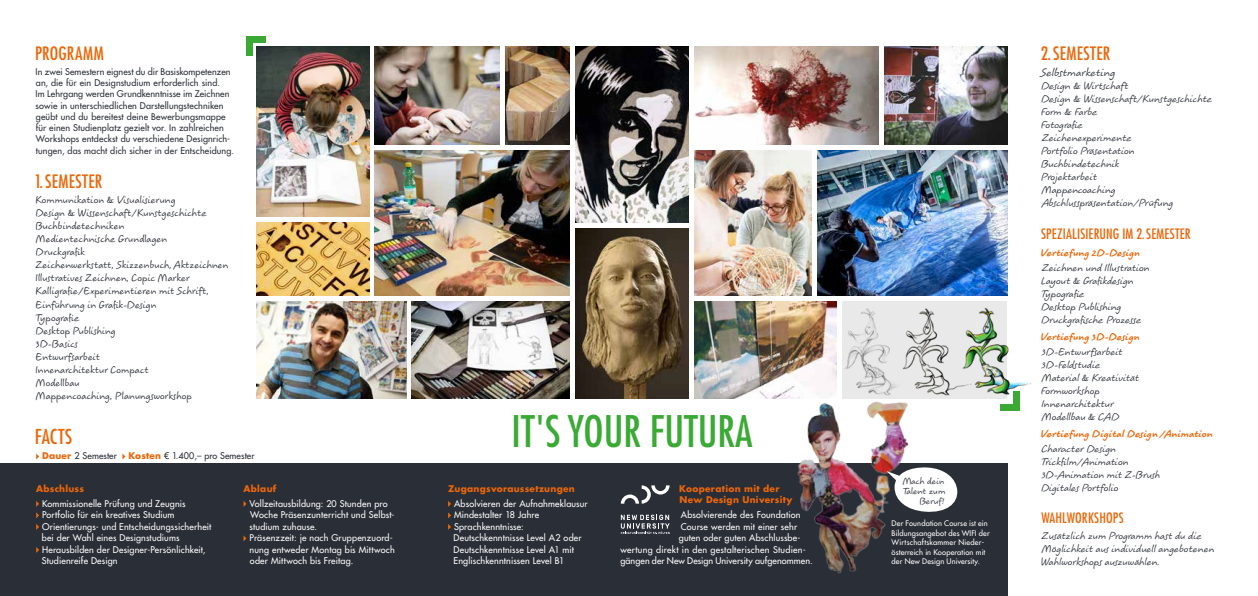
<style>
.page{position:relative;width:1258px;height:596px;background:#fff}
.page>*{position:absolute;margin:0;border:0;box-sizing:border-box;transform-origin:0 0}
.t1{font:500 condensed 42.3px "Futura LT Pro";color:#3aaa35}
.t2{font:500 condensed 20px "Futura LT Pro";letter-spacing:.01em;color:#ec6608}
.t3{font:500 condensed 18px "Futura LT Pro";letter-spacing:.02em;color:#ec6608}
.t4{font:500 condensed 14px "Futura LT Pro";letter-spacing:.01em;color:#ec6608}
.t5{font:italic 12px "Koorkin Pro";letter-spacing:.01em;color:#2a2e36}
.t6{font:italic 11px/13px "Koorkin Pro";letter-spacing:.01em;color:#2a2e36}
.t7{font:11px/13px "Koorkin Pro";letter-spacing:.01em;color:#2a2e36}
.t8{font:italic 700 11px "Koorkin Pro";letter-spacing:.01em;color:#ec6608}
.t9{font:10px/10px "Koorkin Pro";letter-spacing:.01em;color:#2a2e36;text-align:right}
.t10{font:500 9px/11.5px "Futura LT Pro";letter-spacing:.02em;color:#fff}
.t11{font:500 9px/11.2px "Futura LT Pro";letter-spacing:.01em;color:#2a2e36}
.t12{font:700 9px/11.5px "Futura LT Pro";letter-spacing:.03em;color:#ec6608}
.t13{font:500 7.5px/9.5px "Futura LT Pro";letter-spacing:.02em;color:#fff}
.s1{font-weight:700;color:#ec6608}
</style>
<div class="page">
<div style="left:0;top:463px;width:1007px;height:132px;background:#2a2e36"></div>
<img style="left:575px;top:46px;width:113px;height:176px">
<img style="left:374px;top:150px;width:195px;height:145px">
<img style="left:412px;top:301px;width:157px;height:97px">
<img style="left:256px;top:46px;width:113px;height:170px">
<img style="left:256px;top:301px;width:150px;height:97px">
<img style="left:575px;top:228px;width:113px;height:170px">
<img style="left:374px;top:46px;width:125px;height:99px">
<img style="left:506px;top:46px;width:63px;height:99px">
<div style="left:246px;top:36px;width:6px;height:19px;background:#3aaa35"></div>
<div style="left:246px;top:36px;width:19px;height:6px;background:#3aaa35"></div>
<div style="left:1013px;top:391px;width:6px;height:19px;background:#3aaa35"></div>
<div style="left:1000px;top:404px;width:19px;height:6px;background:#3aaa35"></div>
<img style="left:256px;top:222px;width:113px;height:73px">
<img style="left:817px;top:150px;width:190px;height:145px">
<img style="left:694px;top:46px;width:184px;height:99px">
<img style="left:694px;top:150px;width:117px;height:145px">
<img style="left:884px;top:46px;width:123px;height:99px">
<img style="left:694px;top:301px;width:142px;height:97px">
<img style="left:781px;top:382px;width:128px;height:192px">
<svg style="left:620px;top:485px;width:49px;height:18px"></svg>
<svg style="left:620px;top:514px;width:49px;height:20px"></svg>
<svg style="left:243px;top:501px;width:3px;height:5px"></svg>
<svg style="left:243px;top:535px;width:3px;height:6px"></svg>
<svg style="left:36px;top:512px;width:3px;height:17px"></svg>
<svg style="left:448px;top:512px;width:3px;height:17px"></svg>
<svg style="left:36px;top:453px;width:3px;height:6px"></svg>
<svg style="left:122px;top:453px;width:3px;height:6px"></svg>
<svg style="left:886px;top:466px;width:71px;height:47px"></svg>
<img style="left:841px;top:301px;width:191px;height:101px">
<h3 class="t3" style="left:35px;top:41px;width:70px">PROGRAMM</h3>
<p class="t11" style="left:36px;top:66px;width:200px">In zwei Semestern eignest du dir Basiskompetenzen an, die für ein Designstudium erforderlich sind.<br>Im Lehrgang werden Grundkenntnisse im Zeichnen sowie in unterschiedlichen Darstellungstechniken geübt und du bereitest deine Bewerbungsmappe für einen Studienplatz gezielt vor. In zahlreichen Workshops entdeckst du verschiedene Designrich&shy;tungen, das macht dich sicher in der Entscheidung.</p>
<h3 class="t3" style="left:35px;top:169px;width:69px">1.SEMESTER</h3>
<p class="t7" style="left:35px;top:193px;width:194px">Kommunikation &amp; Visualisierung<br>Design &amp; Wissenschaft/Kunstgeschichte<br>Buchbindetechniken<br>Medientechnische Grundlagen<br>Druckgrafik<br>Zeichenwerkstatt, Skizzenbuch, Aktzeichnen<br>Illustratives Zeichnen, Copic Marker<br>Kalligrafie/Experimentieren mit Schrift,<br>Einführung in Grafik-Design<br>Typografie<br>Desktop Publishing<br>3D-Basics<br>Entwurfsarbeit<br>Innenarchitektur Compact<br>Modellbau<br>Mappencoaching, Planungsworkshop</p>
<h2 class="t2" style="left:35px;top:422px;width:39px">FACTS</h2>
<p class="t11" style="left:42px;top:450px;width:76px"><span class="s1">Dauer</span> 2 Semester</p>
<p class="t11" style="left:128px;top:450px;width:128px"><span class="s1">Kosten</span> € 1.400,– pro Semester</p>
<p class="t12" style="left:36px;top:482px;width:49px">Abschluss</p>
<p class="t10" style="left:42px;top:497px;width:171px">Kommissionelle Prüfung und Zeugnis Portfolio für ein kreatives Studium Orientierungs- und Entscheidungssicherheit bei der Wahl eines Designstudiums Herausbilden der Designer-Persönlichkeit, Studienreife Design</p>
<p class="t12" style="left:243px;top:482px;width:34px">Ablauf</p>
<p class="t10" style="left:249px;top:497px;width:147px">Vollzeitausbildung: 20 Stunden pro<br>Woche Präsenzunterricht und Selbst&shy;studium zuhause.<br>Präsenzzeit: je nach Gruppenzuord&shy;nung entweder Montag bis Mittwoch oder Mittwoch bis Freitag.</p>
<h1 class="t1" style="left:511px;top:402px;width:242px">IT'S YOUR FUTURA</h1>
<p class="t12" style="left:448px;top:482px;width:128px">Zugangsvoraussetzungen</p>
<p class="t10" style="left:453px;top:497px;width:135px">Absolvieren der Aufnahmeklausur<br>Mindestalter 18 Jahre<br>Sprachkenntnisse:<br>Deutschkenntnisse Level A2 oder<br>Deutschkenntnisse Level A1 mit<br>Englischkenntnissen Level B1</p>
<p class="t12" style="left:679px;top:482px;width:115px">Kooperation mit der<br>New Design University</p>
<p class="t10" style="left:680px;top:508px;width:121px">Absolvierende des Foundation</p>
<p class="t10" style="left:680px;top:520px;width:118px">Course werden mit einer sehr</p>
<p class="t10" style="left:678px;top:531px;width:123px">guten oder guten Abschlussbe-</p>
<p class="t10" style="left:620px;top:543px;width:187px">wertung direkt in den gestalterischen Studien-</p>
<p class="t10" style="left:620px;top:554px;width:194px">gängen der New Design University aufgenommen.</p>
<p class="t9" style="left:902px;top:475px;width:44px">Mach dein<br>Talent zum<br>Beruf!</p>
<p class="t13" style="left:891px;top:518px;width:100px">Der Foundation Course ist ein<br>Bildungsangebot des WIFI der<br>Wirtschaftskammer Nieder&shy;österreich in Kooperation mit der New Design University.</p>
<h3 class="t3" style="left:1040px;top:41px;width:71px">2.SEMESTER</h3>
<h3 class="t5" style="left:1040px;top:64px;width:76px">Selbstmarketing</h3>
<p class="t6" style="left:1040px;top:79px;width:173px">Design &amp; Wirtschaft<br>Design &amp; Wissenschaft/Kunstgeschichte<br>Form &amp; Farbe<br>Fotografie<br>Zeichenexperimente<br>Portfolio Präsentation<br>Buchbindetechnik<br>Projektarbeit<br>Mappencoaching<br>Abschlusspräsentation/Prüfung</p>
<h3 class="t4" style="left:1040px;top:224px;width:151px">SPEZIALISIERUNG IM 2.SEMESTER</h3>
<p class="t8" style="left:1040px;top:245px;width:101px">Vertiefung 2D-Design</p>
<p class="t6" style="left:1040px;top:261px;width:110px">Zeichnen und Illustration<br>Layout &amp; Grafikdesign<br>Typografie<br>Desktop Publishing<br>Druckgrafische Prozesse</p>
<p class="t8" style="left:1040px;top:329px;width:101px">Vertiefung 3D-Design</p>
<p class="t6" style="left:1040px;top:345px;width:100px">3D-Entwurfsarbeit<br>3D-Feldstudie<br>Material &amp; Kreativität<br>Formworkshop<br>Innenarchitektur<br>Modellbau &amp; CAD</p>
<p class="t8" style="left:1040px;top:426px;width:174px">Vertiefung Digital Design /Animation</p>
<p class="t6" style="left:1040px;top:442px;width:121px">Character Design<br>Trickfilm/Animation<br>3D-Animation mit Z-Brush<br>Digitales Portfolio</p>
<h3 class="t4" style="left:1041px;top:508px;width:84px">WAHLWORKSHOPS</h3>
<p class="t6" style="left:1040px;top:529px;width:175px">Zusätzlich zum Programm hast du die<br>Möglichkeit aus individuell angebotenen<br>Wahlworkshops auszuwählen.</p>
</div>
